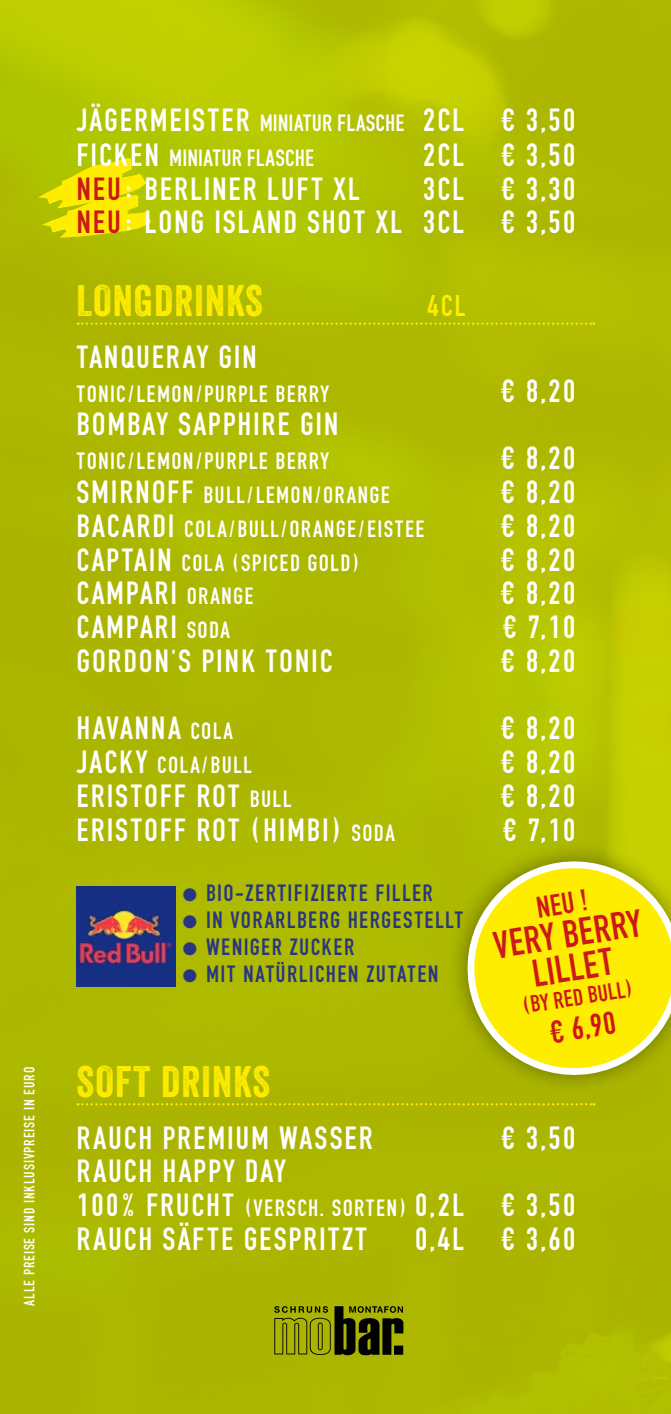
<style>
.page{position:relative;width:671px;height:1414px;background:#fff}
.page>*{position:absolute;margin:0;border:0;box-sizing:border-box;transform-origin:0 0}
.t1{font:42.75px "Veneer";letter-spacing:.03em;color:#ffed00}
.t2{font:40.5px/33.8px "Fette Eng D";color:#cd1719;text-align:center}
.t3{font:33.75px/33.8px "Fette Eng D";letter-spacing:.05em;color:#fff;text-align:right}
.t4{font:33.75px "Fette Eng D";color:#cd1719}
.t5{font:31.5px "Fette Eng D";color:#cd1719}
.t6{font:31.5px "Fette Eng D";color:#ffed00}
.t7{font:24.75px "Fette Eng D";letter-spacing:.05em;color:#fff}
.t8{font:24.75px "Fette Eng D";letter-spacing:.05em;color:#283583}
.t9{font:24.75px "Fette Eng D";color:#fff}
.t10{font:24.75px "Fette Eng D";color:#cd1719}
.t11{font:15.75px "Fette Eng D";letter-spacing:.05em;color:#fff}
.s1{font-size:24.75px}
.s2{font-size:33.75px}
.s3{color:#cd1719}
</style>
<div class="page">
<img style="left:0;top:0;width:671px;height:1413px">
<svg style="left:0;top:52px;width:452px;height:61px;background:#bbcb00"></svg>
<svg style="left:0;top:113px;width:456px;height:242px;background:#b3c100"></svg>
<svg style="left:78px;top:322px;width:516px;height:3px;background:#c5c800"></svg>
<svg style="left:78px;top:1103px;width:516px;height:2px"></svg>
<svg style="left:274px;top:1305px;width:129px;height:50px;background:#646900"></svg>
<img style="left:77px;top:887px;width:99px;height:99px">
<div style="left:447px;top:840px;width:224px;height:256px;background:#000;opacity:.4"></div>
<svg style="left:463px;top:857px;width:208px;height:222px;background:#e9df15"></svg>
<p class="t11" style="left:21px;top:1305px;width:240px;rotate:-90deg">ALLE PREISE SIND INKLUSIVPREISE IN EURO</p>
<p class="t3" style="left:77px;top:104px;width:501px">JÄGERMEISTER <span class="s1">MINIATUR FLASCHE</span> 2CL € 3,50</p>
<p class="t9" style="left:77px;top:144px;width:239px"><span class="s2">FICKEN</span> MINIATUR FLASCHE</p>
<p class="t3" style="left:423px;top:138px;width:155px">2CL € 3,50</p>
<p class="t3" style="left:77px;top:172px;width:285px"><span class="s3">NEU</span>: BERLINER LUFT XL</p>
<p class="t3" style="left:77px;top:172px;width:501px">3CL € 3,30<br><span class="s3">NEU</span>: LONG ISLAND SHOT XL 3CL € 3,50</p>
<p class="t1" style="left:77px;top:275px;width:188px">LONGDRINKS</p>
<p class="t6" style="left:427px;top:289px;width:40px">4CL</p>
<p class="t3" style="left:77px;top:341px;width:182px">TANQUERAY GIN</p>
<p class="t7" style="left:77px;top:380px;width:254px">TONIC/LEMON/PURPLE BERRY</p>
<p class="t3" style="left:500px;top:374px;width:78px">€ 8,20</p>
<p class="t3" style="left:77px;top:408px;width:264px">BOMBAY SAPPHIRE GIN</p>
<p class="t7" style="left:77px;top:448px;width:254px">TONIC/LEMON/PURPLE BERRY</p>
<p class="t3" style="left:500px;top:442px;width:78px">€ 8,20</p>
<p class="t7" style="left:77px;top:481px;width:315px"><span class="s2">SMIRNOFF</span> BULL/LEMON/ORANGE</p>
<p class="t3" style="left:500px;top:476px;width:78px">€ 8,20</p>
<p class="t7" style="left:77px;top:515px;width:350px"><span class="s2">BACARDI</span> COLA/BULL/ORANGE/EISTEE</p>
<p class="t3" style="left:500px;top:509px;width:78px">€ 8,20</p>
<p class="t7" style="left:77px;top:549px;width:285px"><span class="s2">CAPTAIN</span> COLA (SPICED GOLD)</p>
<p class="t3" style="left:500px;top:543px;width:78px">€ 8,20</p>
<p class="t3" style="left:77px;top:577px;width:179px">CAMPARI <span class="s1">ORANGE</span></p>
<p class="t3" style="left:500px;top:577px;width:78px">€ 8,20</p>
<p class="t3" style="left:77px;top:611px;width:155px">CAMPARI <span class="s1">SODA</span></p>
<p class="t3" style="left:501px;top:611px;width:76px">€ 7,10</p>
<p class="t3" style="left:77px;top:644px;width:258px">GORDON‘S PINK TONIC</p>
<p class="t3" style="left:500px;top:644px;width:78px">€ 8,20</p>
<p class="t3" style="left:77px;top:712px;width:158px">HAVANNA <span class="s1">COLA</span></p>
<p class="t3" style="left:500px;top:712px;width:78px">€ 8,20</p>
<p class="t7" style="left:77px;top:751px;width:177px"><span class="s2">JACKY</span> COLA/BULL</p>
<p class="t3" style="left:500px;top:746px;width:78px">€ 8,20</p>
<p class="t3" style="left:77px;top:779px;width:216px">ERISTOFF ROT <span class="s1">BULL</span></p>
<p class="t3" style="left:500px;top:779px;width:78px">€ 8,20</p>
<p class="t3" style="left:77px;top:813px;width:320px">ERISTOFF ROT (HIMBI) <span class="s1">SODA</span></p>
<p class="t3" style="left:501px;top:813px;width:76px">€ 7,10</p>
<p class="t8" style="left:183px;top:880px;width:251px">● BIO-ZERTIFIZIERTE FILLER</p>
<p class="t8" style="left:183px;top:907px;width:282px">● IN VORARLBERG HERGESTELLT</p>
<p class="t8" style="left:183px;top:934px;width:173px">● WENIGER ZUCKER</p>
<p class="t8" style="left:183px;top:961px;width:257px">● MIT NATÜRLICHEN ZUTATEN</p>
<p class="t5" style="left:534px;top:891px;width:55px;rotate:-9deg">NEU !</p>
<p class="t2" style="left:491px;top:929px;width:150px;rotate:-9deg">VERY BERRY<br>LILLET</p>
<p class="t10" style="left:520px;top:992px;width:114px;rotate:-9deg">(BY RED BULL)</p>
<p class="t4" style="left:546px;top:1014px;width:69px;rotate:-9deg">€ 6,90</p>
<p class="t1" style="left:77px;top:1055px;width:195px">SOFT DRINKS</p>
<p class="t3" style="left:77px;top:1121px;width:298px">RAUCH PREMIUM WASSER</p>
<p class="t3" style="left:500px;top:1121px;width:78px">€ 3,50</p>
<p class="t3" style="left:77px;top:1155px;width:501px;text-align:left">RAUCH HAPPY DAY<br>100% FRUCHT <span class="s1">(VERSCH. SORTEN)</span> 0,2L € 3,50<br>RAUCH SÄFTE GESPRITZT</p>
<p class="t3" style="left:415px;top:1222px;width:162px">0,4L € 3,60</p>
</div>
